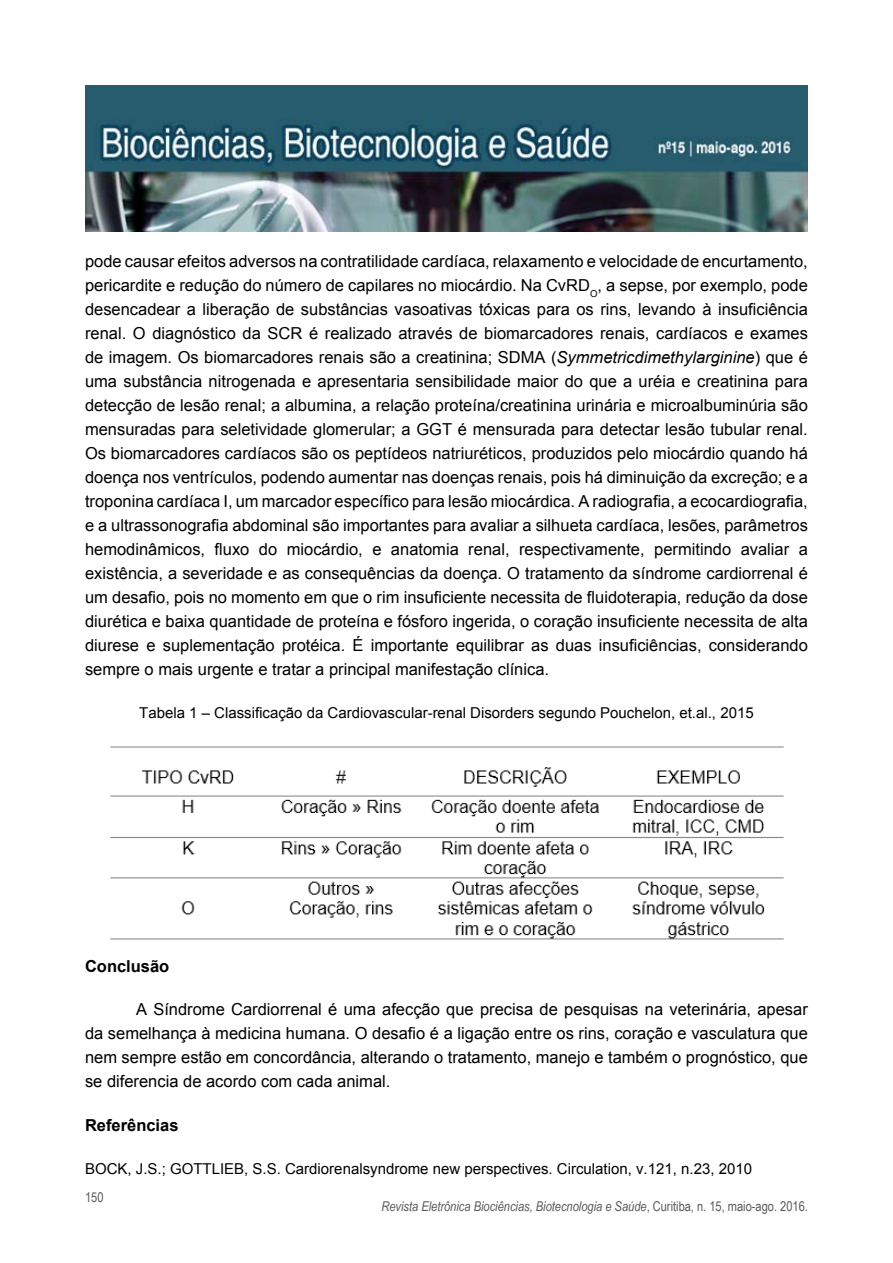
<style>
.page{position:relative;width:893px;height:1263px;background:#fff}
.page>*{position:absolute;margin:0;border:0;box-sizing:border-box;transform-origin:0 0}
.t1{font:16.5px/24px "Arial";color:#000;text-align:justify}
.t2{font:700 16.5px "Arial";color:#000}
.t3{font:15px "Arial";color:#000}
.t4{font:italic 13.5px "Arial Narrow";color:#58595b}
.t5{font:13.5px "Arial Narrow";color:#58595b}
.s1{font-style:italic}
.s2{font-style:normal}
</style>
<div class="page">
<img style="left:85px;top:85px;width:723px;height:146px">
<img style="left:110px;top:746px;width:674px;height:194px">
<p class="t1" style="left:85px;top:250px;width:724px">pode causar efeitos adversos na contratilidade cardíaca, relaxamento e velocidade de encurtamento, pericardite e redução do número de capilares no miocárdio. Na CvRD<sub>O</sub>, a sepse, por exemplo, pode desencadear a liberação de substâncias vasoativas tóxicas para os rins, levando à insuficiência renal. O diagnóstico da SCR é realizado através de biomarcadores renais, cardíacos e exames de imagem. Os biomarcadores renais são a creatinina; SDMA (<span class="s1">Symmetricdimethylarginine</span>) que é uma substância nitrogenada e apresentaria sensibilidade maior do que a uréia e creatinina para detecção de lesão renal; a albumina, a relação proteína/creatinina urinária e microalbuminúria são mensuradas para seletividade glomerular; a GGT é mensurada para detectar lesão tubular renal.<br>Os biomarcadores cardíacos são os peptídeos natriuréticos, produzidos pelo miocárdio quando há doença nos ventrículos, podendo aumentar nas doenças renais, pois há diminuição da excreção; e a troponina cardíaca I, um marcador específico para lesão miocárdica. A radiografia, a ecocardiografia, e a ultrassonografia abdominal são importantes para avaliar a silhueta cardíaca, lesões, parâmetros hemodinâmicos, fluxo do miocárdio, e anatomia renal, respectivamente, permitindo avaliar a existência, a severidade e as consequências da doença. O tratamento da síndrome cardiorrenal é um desafio, pois no momento em que o rim insuficiente necessita de fluidoterapia, redução da dose diurética e baixa quantidade de proteína e fósforo ingerida, o coração insuficiente necessita de alta diurese e suplementação protéica. É importante equilibrar as duas insuficiências, considerando sempre o mais urgente e tratar a principal manifestação clínica.</p>
<p class="t3" style="left:139px;top:702px;width:616px">Tabela 1 – Classificação da Cardiovascular-renal Disorders segundo Pouchelon, et.al., 2015</p>
<p class="t2" style="left:85px;top:955px;width:86px">Conclusão</p>
<p class="t1" style="left:85px;top:997px;width:724px;text-indent:51px">A Síndrome Cardiorrenal é uma afecção que precisa de pesquisas na veterinária, apesar da semelhança à medicina humana. O desafio é a ligação entre os rins, coração e vasculatura que nem sempre estão em concordância, alterando o tratamento, manejo e também o prognóstico, que se diferencia de acordo com cada animal.</p>
<p class="t2" style="left:85px;top:1114px;width:95px">Referências</p>
<p class="t3" style="left:85px;top:1158px;width:668px">BOCK, J.S.; GOTTLIEB, S.S. Cardiorenalsyndrome new perspectives. Circulation, v.121, n.23, 2010</p>
<p class="t5" style="left:85px;top:1187px;width:20px">150</p>
<p class="t4" style="left:381px;top:1197px;width:428px">Revista Eletrônica Biociências, Biotecnologia e Saúde<span class="s2">, Curitiba, n. 15, maio-ago. 2016.</span></p>
</div>
